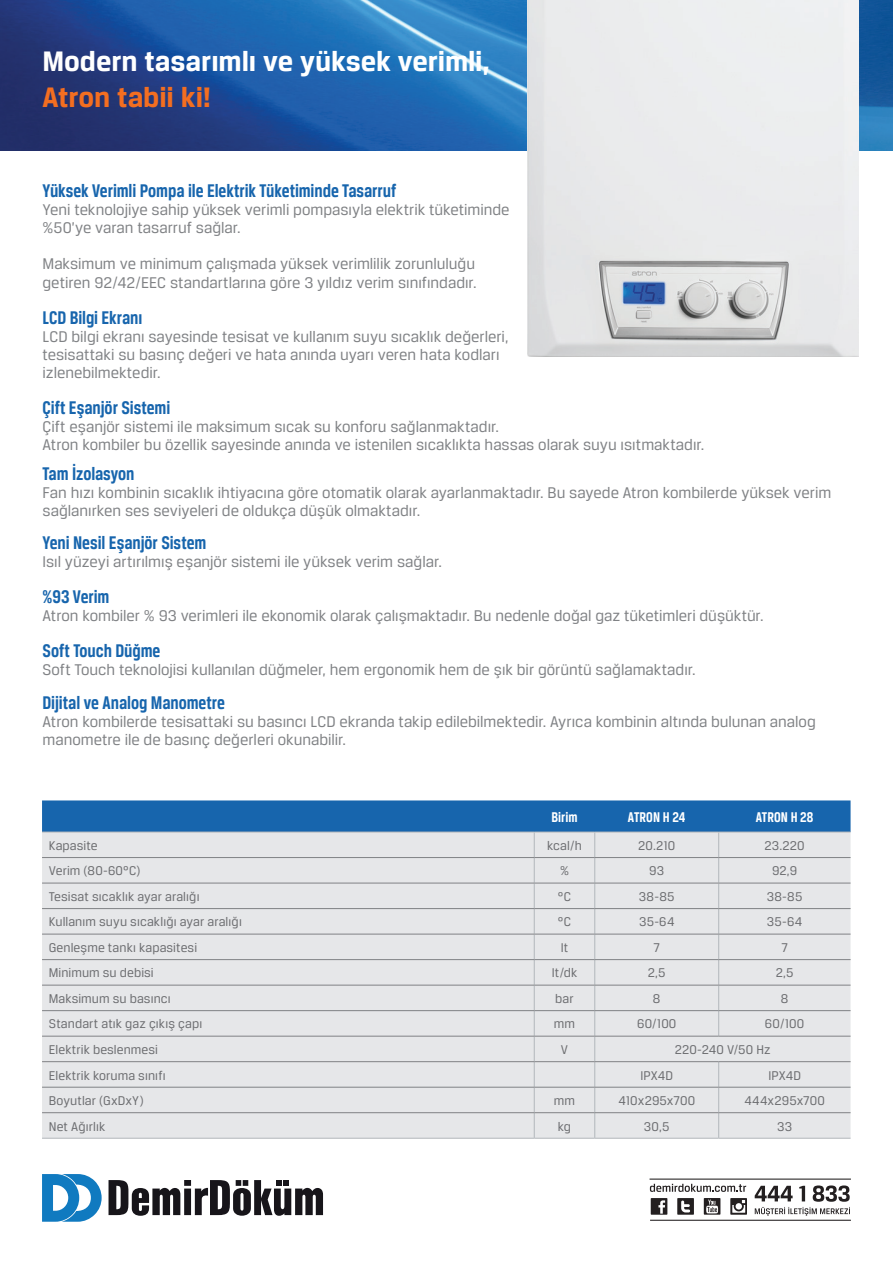
<style>
.page{position:relative;width:893px;height:1263px;background:#fff}
.page>*{position:absolute;margin:0;border:0;box-sizing:border-box;transform-origin:0 0}
.t1{font:700 30px "Breuer Text";letter-spacing:-.005em;color:#fff}
.t2{font:700 30px "Breuer Text";color:#f36e21}
.t3{font:700 19.5px "Breuer Condensed";letter-spacing:-.005em;color:#1765ad}
.t4{font:16.5px/18px "Breuer Text";color:#808285}
.t5{font:700 15px "Breuer Condensed";letter-spacing:.005em;color:#fff}
.t6{font:13.5px "Breuer Text";letter-spacing:.01em;color:#6c6d70}
</style>
<div class="page">
<svg style="left:0;top:0;width:893px;height:151px;background:#235ba0"></svg>
<hr style="left:719px;top:832px;width:132px;height:1px;background:#b2b7bb">
<svg style="left:42px;top:800px;width:808px;height:338px;background:#d1d9e2"></svg>
<hr style="left:42px;top:1138px;width:492px;height:1px;background:#b2b7bb">
<hr style="left:534px;top:1138px;width:61px;height:1px;background:#b2b7bb">
<hr style="left:595px;top:1138px;width:124px;height:1px;background:#b2b7bb">
<hr style="left:719px;top:1138px;width:132px;height:1px;background:#b2b7bb">
<hr style="left:535px;top:832px;width:59px;height:1px;background:#b2b7bb">
<hr style="left:42px;top:857px;width:492px;height:1px;background:#808285">
<hr style="left:534px;top:857px;width:61px;height:1px;background:#808285">
<hr style="left:595px;top:857px;width:124px;height:1px;background:#808285">
<hr style="left:719px;top:857px;width:132px;height:1px;background:#808285">
<hr style="left:42px;top:883px;width:492px;height:1px;background:#808285">
<hr style="left:534px;top:883px;width:61px;height:1px;background:#808285">
<hr style="left:595px;top:883px;width:124px;height:1px;background:#808285">
<hr style="left:719px;top:883px;width:132px;height:1px;background:#808285">
<hr style="left:42px;top:908px;width:492px;height:1px;background:#808285">
<hr style="left:534px;top:908px;width:61px;height:1px;background:#808285">
<hr style="left:595px;top:908px;width:124px;height:1px;background:#808285">
<hr style="left:719px;top:908px;width:132px;height:1px;background:#808285">
<hr style="left:42px;top:934px;width:492px;height:1px;background:#808285">
<hr style="left:534px;top:934px;width:61px;height:1px;background:#808285">
<hr style="left:595px;top:934px;width:124px;height:1px;background:#808285">
<hr style="left:719px;top:934px;width:132px;height:1px;background:#808285">
<hr style="left:42px;top:959px;width:492px;height:1px;background:#808285">
<hr style="left:534px;top:959px;width:61px;height:1px;background:#808285">
<hr style="left:595px;top:959px;width:124px;height:1px;background:#808285">
<hr style="left:719px;top:959px;width:132px;height:1px;background:#808285">
<hr style="left:42px;top:985px;width:492px;height:1px;background:#808285">
<hr style="left:534px;top:985px;width:61px;height:1px;background:#808285">
<hr style="left:595px;top:985px;width:124px;height:1px;background:#808285">
<hr style="left:719px;top:985px;width:132px;height:1px;background:#808285">
<hr style="left:42px;top:1010px;width:492px;height:1px;background:#808285">
<hr style="left:534px;top:1010px;width:61px;height:1px;background:#808285">
<hr style="left:595px;top:1010px;width:124px;height:1px;background:#808285">
<hr style="left:719px;top:1010px;width:132px;height:1px;background:#808285">
<hr style="left:42px;top:1036px;width:492px;height:1px;background:#808285">
<hr style="left:534px;top:1036px;width:61px;height:1px;background:#808285">
<hr style="left:595px;top:1036px;width:124px;height:1px;background:#808285">
<hr style="left:719px;top:1036px;width:132px;height:1px;background:#808285">
<hr style="left:42px;top:1061px;width:492px;height:1px;background:#808285">
<hr style="left:534px;top:1061px;width:61px;height:1px;background:#808285">
<hr style="left:595px;top:1061px;width:124px;height:1px;background:#808285">
<hr style="left:719px;top:1061px;width:132px;height:1px;background:#808285">
<hr style="left:42px;top:1087px;width:492px;height:1px;background:#808285">
<hr style="left:534px;top:1087px;width:61px;height:1px;background:#808285">
<hr style="left:595px;top:1087px;width:124px;height:1px;background:#808285">
<hr style="left:719px;top:1087px;width:132px;height:1px;background:#808285">
<hr style="left:42px;top:1112px;width:492px;height:1px;background:#808285">
<hr style="left:534px;top:1112px;width:61px;height:1px;background:#808285">
<hr style="left:595px;top:1112px;width:124px;height:1px;background:#808285">
<hr style="left:719px;top:1112px;width:132px;height:1px;background:#808285">
<img style="left:527px;top:0;width:331px;height:357px">
<svg style="left:42px;top:1174px;width:60px;height:48px"></svg>
<svg style="left:109px;top:1180px;width:214px;height:36px"></svg>
<svg style="left:650px;top:1184px;width:96px;height:8px"></svg>
<svg style="left:651px;top:1198px;width:16px;height:17px"></svg>
<svg style="left:677px;top:1198px;width:17px;height:17px"></svg>
<svg style="left:730px;top:1198px;width:17px;height:17px"></svg>
<svg style="left:704px;top:1198px;width:16px;height:17px"></svg>
<svg style="left:755px;top:1185px;width:95px;height:31px"></svg>
<hr style="left:649px;top:1178px;width:202px;height:1px;background:#231f20">
<hr style="left:650px;top:1220px;width:201px;height:1px;background:#231f20">
<h1 class="t1" style="left:43px;top:44px;width:449px">Modern tasarımlı ve yüksek verimli,</h1>
<h1 class="t2" style="left:43px;top:80px;width:170px">Atron tabii ki!</h1>
<p class="t3" style="left:43px;top:180px;width:355px">Yüksek Verimli Pompa ile Elektrik Tüketiminde Tasarruf</p>
<p class="t4" style="left:43px;top:201px;width:469px">Yeni teknolojiye sahip yüksek verimli pompasıyla elektrik tüketiminde %50’ye varan tasarruf sağlar.</p>
<p class="t4" style="left:43px;top:255px;width:436px">Maksimum ve minimum çalışmada yüksek verimlilik zorunluluğu getiren 92/42/EEC standartlarına göre 3 yıldız verim sınıfındadır.</p>
<p class="t3" style="left:43px;top:306px;width:101px">LCD Bilgi Ekranı</p>
<p class="t4" style="left:43px;top:327px;width:468px">LCD bilgi ekranı sayesinde tesisat ve kullanım suyu sıcaklık değerleri, tesisattaki su basınç değeri ve hata anında uyarı veren hata kodları izlenebilmektedir.</p>
<p class="t3" style="left:43px;top:396px;width:129px">Çift Eşanjör Sistemi</p>
<p class="t4" style="left:43px;top:417px;width:663px">Çift eşanjör sistemi ile maksimum sıcak su konforu sağlanmaktadır.<br>Atron kombiler bu özellik sayesinde anında ve istenilen sıcaklıkta hassas olarak suyu ısıtmaktadır.</p>
<p class="t3" style="left:43px;top:463px;width:94px">Tam İzolasyon</p>
<p class="t4" style="left:43px;top:483px;width:790px">Fan hızı kombinin sıcaklık ihtiyacına göre otomatik olarak ayarlanmaktadır. Bu sayede Atron kombilerde yüksek verim sağlanırken ses seviyeleri de oldukça düşük olmaktadır.</p>
<p class="t3" style="left:43px;top:532px;width:165px">Yeni Nesil Eşanjör Sistem</p>
<p class="t4" style="left:43px;top:552px;width:401px">Isıl yüzeyi artırılmış eşanjör sistemi ile yüksek verim sağlar.</p>
<p class="t3" style="left:43px;top:586px;width:68px">%93 Verim</p>
<p class="t4" style="left:43px;top:606px;width:723px">Atron kombiler % 93 verimleri ile ekonomik olarak çalışmaktadır. Bu nedenle doğal gaz tüketimleri düşüktür.</p>
<p class="t3" style="left:43px;top:640px;width:119px">Soft Touch Düğme</p>
<p class="t4" style="left:43px;top:660px;width:655px">Soft Touch teknolojisi kullanılan düğmeler, hem ergonomik hem de şık bir görüntü sağlamaktadır.</p>
<p class="t3" style="left:43px;top:692px;width:184px">Dijital ve Analog Manometre</p>
<p class="t4" style="left:43px;top:713px;width:775px">Atron kombilerde tesisattaki su basıncı LCD ekranda takip edilebilmektedir. Ayrıca kombinin altında bulunan analog manometre ile de basınç değerleri okunabilir.</p>
<p class="t5" style="left:551px;top:809px;width:28px">Birim</p>
<p class="t5" style="left:628px;top:809px;width:59px">ATRON H 24</p>
<p class="t5" style="left:756px;top:809px;width:59px">ATRON H 28</p>
<p class="t6" style="left:49px;top:838px;width:50px">Kapasite</p>
<p class="t6" style="left:547px;top:838px;width:36px">kcal/h</p>
<p class="t6" style="left:638px;top:838px;width:39px">20.210</p>
<p class="t6" style="left:764px;top:838px;width:42px">23.220</p>
<p class="t6" style="left:49px;top:863px;width:93px">Verim (80-60°C)</p>
<p class="t6" style="left:560px;top:863px;width:10px">%</p>
<p class="t6" style="left:649px;top:863px;width:16px">93</p>
<p class="t6" style="left:772px;top:863px;width:27px">92,9</p>
<p class="t6" style="left:49px;top:889px;width:152px">Tesisat sıcaklık ayar aralığı</p>
<p class="t6" style="left:558px;top:889px;width:15px">°C</p>
<p class="t6" style="left:639px;top:889px;width:37px">38-85</p>
<p class="t6" style="left:767px;top:889px;width:37px">38-85</p>
<p class="t6" style="left:49px;top:914px;width:195px">Kullanım suyu sıcaklığı ayar aralığı</p>
<p class="t6" style="left:558px;top:914px;width:15px">°C</p>
<p class="t6" style="left:639px;top:914px;width:37px">35-64</p>
<p class="t6" style="left:767px;top:914px;width:37px">35-64</p>
<p class="t6" style="left:49px;top:940px;width:150px">Genleşme tankı kapasitesi</p>
<p class="t6" style="left:561px;top:940px;width:9px">It</p>
<p class="t6" style="left:653px;top:940px;width:8px">7</p>
<p class="t6" style="left:781px;top:940px;width:8px">7</p>
<p class="t6" style="left:49px;top:965px;width:106px">Minimum su debisi</p>
<p class="t6" style="left:552px;top:965px;width:27px">It/dk</p>
<p class="t6" style="left:648px;top:965px;width:19px">2,5</p>
<p class="t6" style="left:776px;top:965px;width:19px">2,5</p>
<p class="t6" style="left:49px;top:991px;width:123px">Maksimum su basıncı</p>
<p class="t6" style="left:555px;top:991px;width:20px">bar</p>
<p class="t6" style="left:653px;top:991px;width:9px">8</p>
<p class="t6" style="left:781px;top:991px;width:9px">8</p>
<p class="t6" style="left:49px;top:1017px;width:155px">Standart atık gaz çıkış çapı</p>
<p class="t6" style="left:554px;top:1017px;width:23px">mm</p>
<p class="t6" style="left:637px;top:1017px;width:41px">60/100</p>
<p class="t6" style="left:765px;top:1017px;width:41px">60/100</p>
<p class="t6" style="left:49px;top:1042px;width:111px">Elektrik beslenmesi</p>
<p class="t6" style="left:561px;top:1042px;width:9px">V</p>
<p class="t6" style="left:675px;top:1042px;width:97px">220-240 V/50 Hz</p>
<p class="t6" style="left:49px;top:1068px;width:118px">Elektrik koruma sınıfı</p>
<p class="t6" style="left:640px;top:1068px;width:34px">IPX4D</p>
<p class="t6" style="left:768px;top:1068px;width:34px">IPX4D</p>
<p class="t6" style="left:49px;top:1093px;width:96px">Boyutlar (GxDxY)</p>
<p class="t6" style="left:554px;top:1093px;width:23px">mm</p>
<p class="t6" style="left:618px;top:1093px;width:78px">410x295x700</p>
<p class="t6" style="left:744px;top:1093px;width:82px">444x295x700</p>
<p class="t6" style="left:49px;top:1119px;width:58px">Net Ağırlık</p>
<p class="t6" style="left:558px;top:1119px;width:15px">kg</p>
<p class="t6" style="left:644px;top:1119px;width:27px">30,5</p>
<p class="t6" style="left:777px;top:1119px;width:17px">33</p>
</div>
